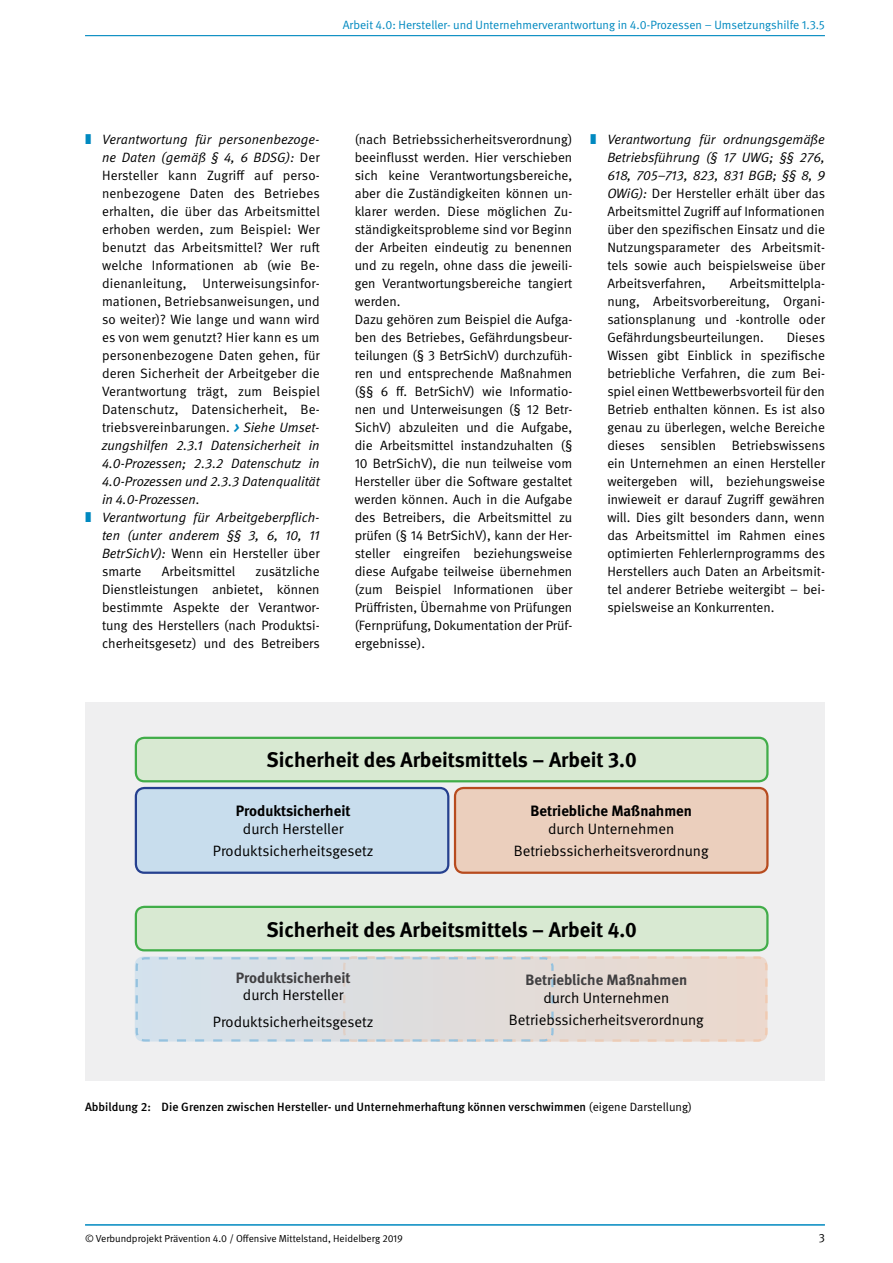
<style>
.page{position:relative;width:893px;height:1263px;background:#fff}
.page>*{position:absolute;margin:0;border:0;box-sizing:border-box;transform-origin:0 0}
.Illu_P1{font:700 21px "DGUV Meta";color:#000}
.Illu_P1-2{font:15px "DGUV Meta";color:#000}
.Illu_P1-3{font:700 15px "DGUV Meta";color:#000}
.Illu_P1-4{font:700 15px "DGUV Meta";color:#414042}
.L_Bullets_Einzug{font:13.5px/18px "DGUV Meta";color:#000;text-align:justify}
.t1{font:italic 13.5px/18px "DGUV Meta";color:#000;text-align:justify}
.Bildunterschrfiten{font:500 12px "DGUV Meta";letter-spacing:.005em;color:#000}
.t2{font:12px "DGUV Meta";color:#0089c0}
.t3{font:12px "DGUV Meta";color:#000}
.t4{font:10.2px "DGUV Meta";color:#000}
.s1{font-style:italic}
.s2{font-weight:700;font-style:italic;color:#0089c0}
.s3{font-style:normal}
.s4{font-weight:400}
</style>
<div class="page">
<div style="left:85px;top:702px;width:740px;height:378px;background:#efeff0"></div>
<div style="left:136px;top:738px;width:631px;height:43px;background:#d8e9d2;border-radius:9px"></div>
<div style="left:135px;top:737px;width:634px;height:45px;border:2px solid #41ad49;border-radius:9px"></div>
<div style="left:136px;top:788px;width:312px;height:85px;background:#c8dded;border-radius:9px"></div>
<div style="left:135px;top:787px;width:314px;height:87px;border:2px solid #25408f;border-radius:9px"></div>
<div style="left:455px;top:788px;width:312px;height:85px;background:#ebcfbd;border-radius:9px"></div>
<div style="left:454px;top:787px;width:315px;height:87px;border:2px solid #b74b1e;border-radius:9px"></div>
<div style="left:136px;top:907px;width:631px;height:43px;background:#d8e9d2;border-radius:9px"></div>
<div style="left:135px;top:906px;width:634px;height:45px;border:2px solid #41ad49;border-radius:9px"></div>
<svg style="left:135px;top:956px;width:633px;height:86px;background:#dedbdb"></svg>
<hr style="left:85px;top:35px;width:740px;height:1px;background:#0089c0">
<hr style="left:85px;top:1224px;width:740px;height:2px;background:#0089c0">
<p class="t2" style="left:343px;top:18px;width:484px">Arbeit 4.0: Hersteller- und Unternehmerverantwortung in 4.0-Prozessen – Umsetzungshilfe 1.3.5</p>
<p class="L_Bullets_Einzug" style="left:102px;top:131px;width:219px"><span class="s1">Verantwortung für personenbezoge&shy;ne Daten (gemäß § 4, 6 BDSG):</span> Der Hersteller kann Zugriff auf perso&shy;nenbezogene Daten des Betriebes erhalten, die über das Arbeitsmittel erhoben werden, zum Beispiel: Wer benutzt das Arbeitsmittel? Wer ruft welche Informationen ab (wie Be&shy;dienanleitung, Unterweisungsinfor&shy;mationen, Betriebsanweisungen, und so weiter)? Wie lange und wann wird es von wem genutzt? Hier kann es um personenbezogene Daten gehen, für deren Sicherheit der Arbeitgeber die Verantwortung trägt, zum Beispiel Datenschutz, Datensicherheit, Be&shy;triebsvereinbarungen. <span class="s2">&gt;</span> <span class="s1">Siehe Umset&shy;zungshilfen 2.3.1 Datensicherheit in 4.0-Prozessen; 2.3.2 Datenschutz in 4.0-Prozessen und 2.3.3 Datenqualität in 4.0-Prozessen.</span></p>
<p class="t1" style="left:102px;top:509px;width:219px">Verantwortung für Arbeitgeberpflich&shy;ten (unter anderem §§ 3, 6, 10, 11<br>BetrSichV): <span class="s3">Wenn ein Hersteller über smarte</span></p>
<p class="L_Bullets_Einzug" style="left:102px;top:563px;width:219px;text-indent:154px">zusätzliche Dienstleistungen anbietet, können bestimmte Aspekte der Verantwor&shy;tung des Herstellers (nach Produktsi&shy;cherheitsgesetz) und des Betreibers</p>
<p class="L_Bullets_Einzug" style="left:162px;top:563px;width:75px">Arbeitsmittel</p>
<p class="L_Bullets_Einzug" style="left:355px;top:131px;width:219px">(nach Betriebssicherheitsverordnung) beeinflusst werden. Hier verschieben sich keine Verantwortungsbereiche, aber die Zuständigkeiten können un&shy;klarer werden. Diese möglichen Zu&shy;ständigkeitsprobleme sind vor Beginn der Arbeiten eindeutig zu benennen und zu regeln, ohne dass die jeweili&shy;gen Verantwortungsbereiche tangiert werden.</p>
<h2 class="L_Bullets_Einzug" style="left:355px;top:311px;width:219px">Dazu gehören zum Beispiel die Aufga&shy;ben des Betriebes, Gefährdungsbeur&shy;teilungen (§ 3 BetrSichV) durchzufüh&shy;ren und entsprechende Maßnahmen (§§ 6 ff. BetrSichV) wie Informatio&shy;nen und Unterweisungen (§ 12 Betr-SichV) abzuleiten und die Aufgabe, die Arbeitsmittel instandzuhalten (§ 10 BetrSichV), die nun teilweise vom Hersteller über die Software gestaltet werden können. Auch in die Aufgabe des Betreibers, die Arbeitsmittel zu prüfen (§ 14 BetrSichV), kann der Her&shy;steller eingreifen beziehungsweise diese Aufgabe teilweise übernehmen (zum Beispiel Informationen über Prüffristen, Übernahme von Prüfungen (Fernprüfung, Dokumentation der Prüf&shy;ergebnisse).</h2>
<p class="L_Bullets_Einzug" style="left:607px;top:131px;width:219px"><span class="s1">Verantwortung für ordnungsgemäße Betriebsführung (§ 17 UWG; §§ 276, 618, 705–713, 823, 831 BGB; §§ 8, 9<br>OWiG):</span> Der Hersteller erhält über das Arbeitsmittel Zugriff auf Informationen über den spezifischen Einsatz und die Nutzungsparameter des Arbeitsmit&shy;tels sowie auch beispielsweise über Arbeitsverfahren,</p>
<p class="L_Bullets_Einzug" style="left:607px;top:275px;width:219px;text-indent:122px">Arbeitsmittelpla&shy;nung, Arbeitsvorbereitung, Organi&shy;sationsplanung und -kontrolle oder Gefährdungsbeurteilungen.</p>
<p class="L_Bullets_Einzug" style="left:607px;top:329px;width:219px;text-indent:179px">Dieses Wissen gibt Einblick in spezifische betriebliche Verfahren, die zum Bei&shy;spiel einen Wettbewerbsvorteil für den Betrieb enthalten können. Es ist also genau zu überlegen, welche Bereiche dieses sensiblen Betriebswissens ein Unternehmen an einen Hersteller weitergeben will, beziehungsweise inwieweit er darauf Zugriff gewähren will. Dies gilt besonders dann, wenn das Arbeitsmittel im Rahmen eines optimierten Fehlerlernprogramms des Herstellers auch Daten an Arbeitsmit&shy;tel anderer Betriebe weitergibt – bei&shy;spielsweise an Konkurrenten.</p>
<h2 class="Illu_P1" style="left:267px;top:748px;width:372px">Sicherheit des Arbeitsmittels – Arbeit 3.0</h2>
<h2 class="Illu_P1-3" style="left:236px;top:802px;width:116px">Produktsicherheit</h2>
<h2 class="Illu_P1-2" style="left:243px;top:820px;width:102px">durch Hersteller</h2>
<h2 class="Illu_P1-2" style="left:213px;top:842px;width:162px">Produktsicherheitsgesetz</h2>
<h2 class="Illu_P1-3" style="left:530px;top:802px;width:163px">Betriebliche Maßnahmen</h2>
<h2 class="Illu_P1-2" style="left:548px;top:820px;width:128px">durch Unternehmen</h2>
<h2 class="Illu_P1-2" style="left:514px;top:842px;width:196px">Betriebssicherheitsverordnung</h2>
<h2 class="Illu_P1" style="left:266px;top:917px;width:372px">Sicherheit des Arbeitsmittels – Arbeit 4.0</h2>
<h2 class="Illu_P1-4" style="left:236px;top:968px;width:116px">Produktsicherheit</h2>
<h2 class="Illu_P1-2" style="left:243px;top:986px;width:102px">durch Hersteller</h2>
<h2 class="Illu_P1-2" style="left:213px;top:1013px;width:162px">Produktsicherheitsgesetz</h2>
<h2 class="Illu_P1-4" style="left:526px;top:971px;width:163px">Betriebliche Maßnahmen</h2>
<h2 class="Illu_P1-2" style="left:543px;top:989px;width:128px">durch Unternehmen</h2>
<h2 class="Illu_P1-2" style="left:509px;top:1011px;width:196px">Betriebssicherheitsverordnung</h2>
<h2 class="Bildunterschrfiten" style="left:85px;top:1099px;width:608px">Abbildung 2: Die Grenzen zwischen Hersteller- und Unternehmerhaftung können verschwimmen <span class="s4">(eigene Darstellung)</span></h2>
<p class="t4" style="left:85px;top:1233px;width:319px">© Verbundprojekt Prävention 4.0 / Offensive Mittelstand, Heidelberg 2019</p>
<p class="t3" style="left:819px;top:1231px;width:8px">3</p>
</div>
